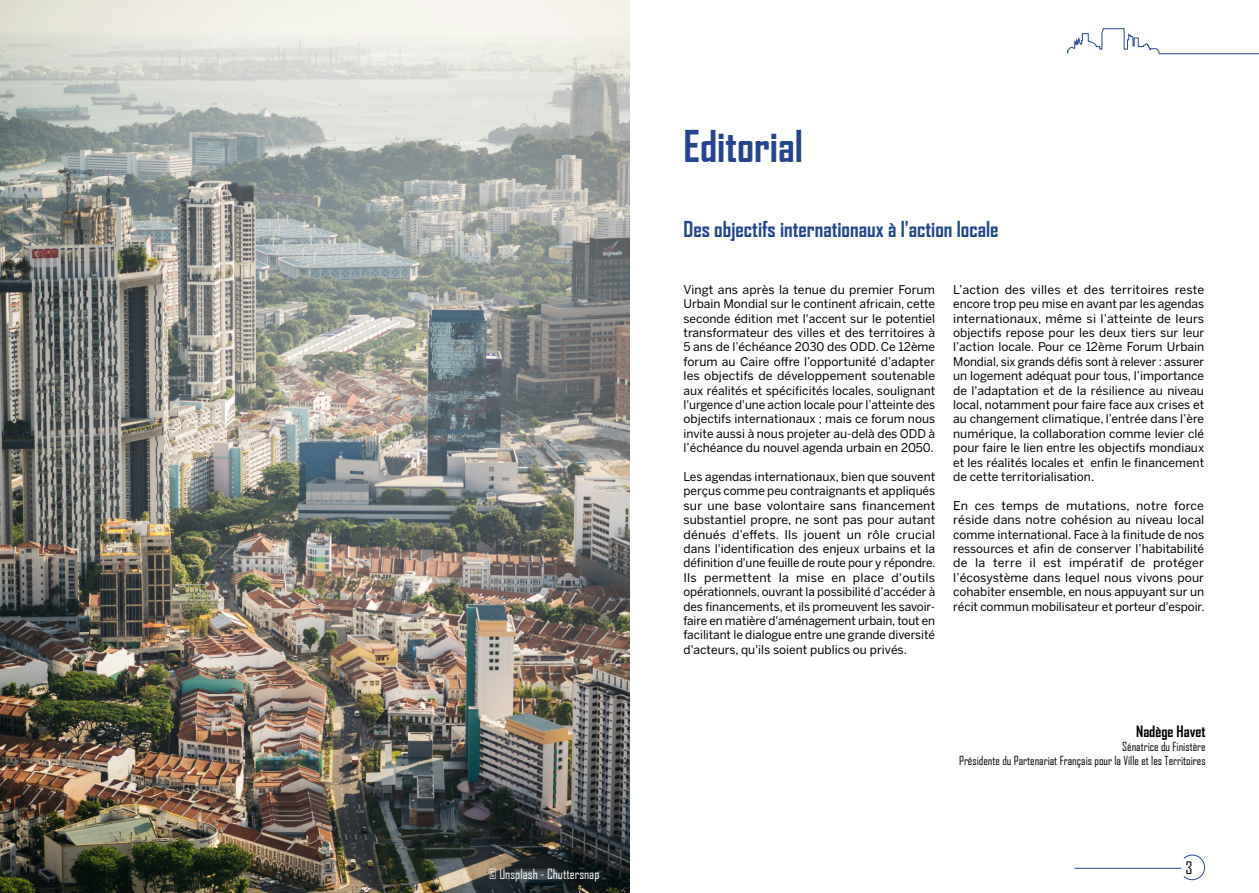
<style>
.page{position:relative;width:1259px;height:893px;background:#fff}
.page>*{position:absolute;margin:0;border:0;box-sizing:border-box;transform-origin:0 0}
.t1{font:700 42px "Agency FB";color:#24448d}
.t2{font:700 21px "Agency FB";color:#22458c}
.t3{font:16.5px "Agency FB";color:#000}
.t4{font:700 15px "Agency FB";color:#000}
.t5{font:13.5px "Agency FB";color:#fff}
.t6{font:12px/14.4px "Benton Sans";color:#000;text-align:justify}
.t7{font:12px/14.4px "Agency FB";color:#000;text-align:right}
</style>
<div class="page">
<img style="left:0;top:0;width:629px;height:893px">
<svg style="left:1183px;top:854px;width:22px;height:26px"></svg>
<hr style="left:1074px;top:868px;width:107px;height:1px;background:#284a9a">
<hr style="left:1159px;top:53px;width:100px;height:1px;background:#284a9a">
<svg style="left:1067px;top:28px;width:92px;height:26px"></svg>
<p class="t5" style="left:489px;top:866px;width:112px">© Unsplash - Chuttersnap</p>
<h1 class="t1" style="left:683px;top:120px;width:121px">Editorial</h1>
<h2 class="t2" style="left:683px;top:216px;width:317px">Des objectifs internationaux à l'action locale</h2>
<p class="t6" style="left:683px;top:282px;width:253px">Vingt ans après la tenue du premier Forum Urbain Mondial sur le continent africain, cette seconde édition met l'accent sur le potentiel transformateur des villes et des territoires à 5 ans de l’échéance 2030 des ODD. Ce 12ème forum au Caire offre l’opportunité d’adapter les objectifs de développement soutenable aux réalités et spécificités locales, soulignant l'urgence d'une action locale pour l’atteinte des objectifs internationaux ; mais ce forum nous invite aussi à nous projeter au-delà des ODD à l’échéance du nouvel agenda urbain en 2050.</p>
<p class="t6" style="left:683px;top:469px;width:253px">Les agendas internationaux, bien que souvent perçus comme peu contraignants et appliqués sur une base volontaire sans financement substantiel propre, ne sont pas pour autant dénués d’effets. Ils jouent un rôle crucial dans l'identification des enjeux urbains et la définition d'une feuille de route pour y répondre.<br>Ils permettent la mise en place d'outils opérationnels, ouvrant la possibilité d’accéder à des financements, et ils promeuvent les savoir&shy;faire en matière d'aménagement urbain, tout en facilitant le dialogue entre une grande diversité d'acteurs, qu'ils soient publics ou privés.</p>
<p class="t6" style="left:953px;top:282px;width:253px">L’action des villes et des territoires reste encore trop peu mise en avant par les agendas internationaux, même si l’atteinte de leurs objectifs repose pour les deux tiers sur leur l’action locale. Pour ce 12ème Forum Urbain Mondial, six grands défis sont à relever : assurer un logement adéquat pour tous, l’importance de l'adaptation et de la résilience au niveau local, notamment pour faire face aux crises et au changement climatique, l’entrée dans l’ère numérique, la collaboration comme levier clé pour faire le lien entre les objectifs mondiaux et les réalités locales et enfin le financement de cette territorialisation.</p>
<p class="t6" style="left:953px;top:498px;width:253px">En ces temps de mutations, notre force réside dans notre cohésion au niveau local comme international. Face à la finitude de nos ressources et afin de conserver l’habitabilité de la terre il est impératif de protéger l’écosystème dans lequel nous vivons pour cohabiter ensemble, en nous appuyant sur un récit commun mobilisateur et porteur d'espoir.</p>
<p class="t4" style="left:1136px;top:722px;width:71px">Nadège Havet</p>
<p class="t7" style="left:959px;top:739px;width:248px">Sénatrice du Finistère<br>Présidente du Partenariat Français pour la Ville et les Territoires</p>
<h3 class="t3" style="left:1185px;top:857px;width:8px">3</h3>
</div>
